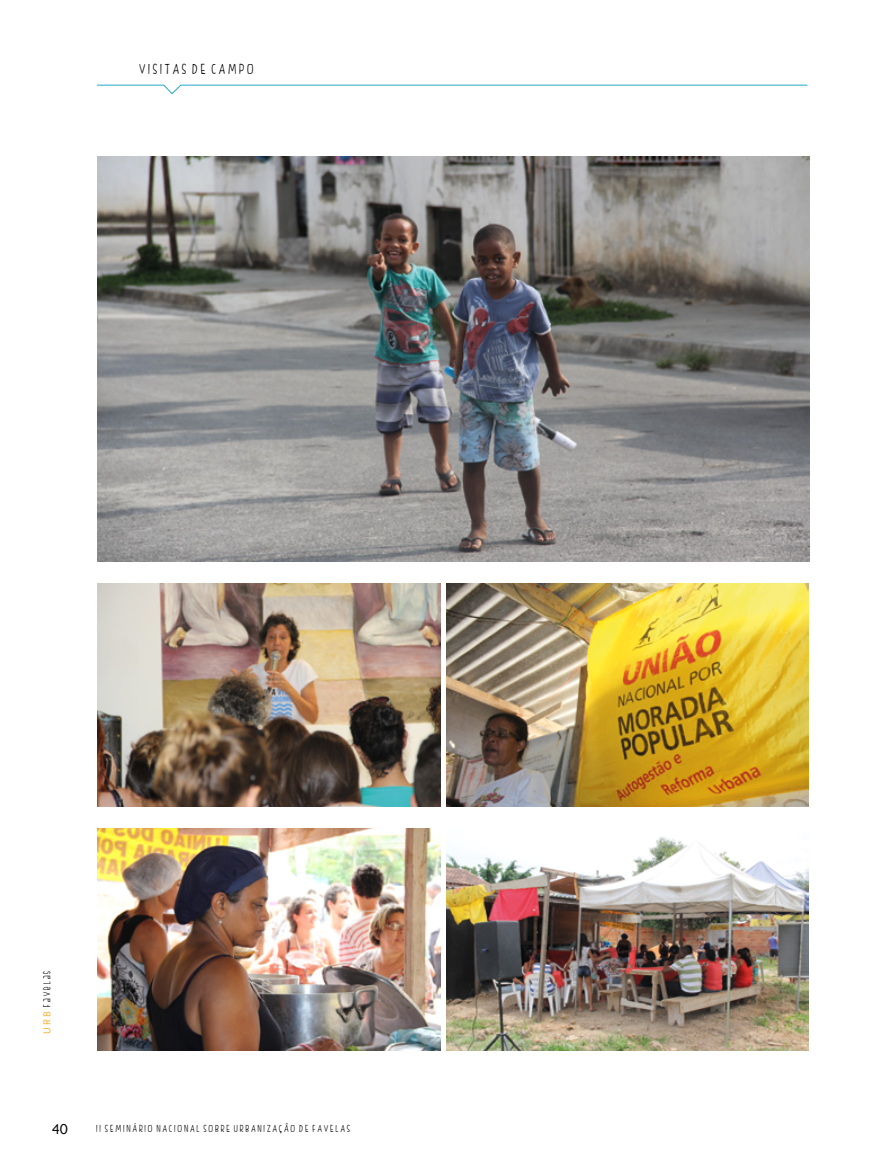
<style>
.page{position:relative;width:893px;height:1170px;background:#fff}
.page>*{position:absolute;margin:0;border:0;box-sizing:border-box;transform-origin:0 0}
.t1{font:15px "FIS Hfingers";color:#000}
.t2{font:15px "Inter Face";color:#000}
.t3{font:10.5px "FIS Hfingers";color:#000}
.s1{font-family:"Inter Face";color:#f8b132}
</style>
<div class="page">
<img style="left:97px;top:157px;width:712px;height:404px">
<svg style="left:96px;top:84px;width:712px;height:11px"></svg>
<img style="left:97px;top:583px;width:344px;height:223px">
<img style="left:97px;top:828px;width:343px;height:222px">
<img style="left:447px;top:583px;width:361px;height:223px">
<img style="left:446px;top:837px;width:362px;height:213px">
<h1 class="t1" style="left:139px;top:61px;width:116px">V I S I T A S D E C A M P O</h1>
<p class="t3" style="left:41px;top:1033px;width:65px;rotate:-90deg"><span class="s1">U R B</span> F a v e l a s</p>
<h1 class="t2" style="left:52px;top:1120px;width:18px">40</h1>
<p class="t3" style="left:96px;top:1122px;width:255px">I I S E M I N Á R I O N A C I O N A L S O B R E U R B A N I Z A Ç Ã O D E F A V E L A S</p>
</div>
